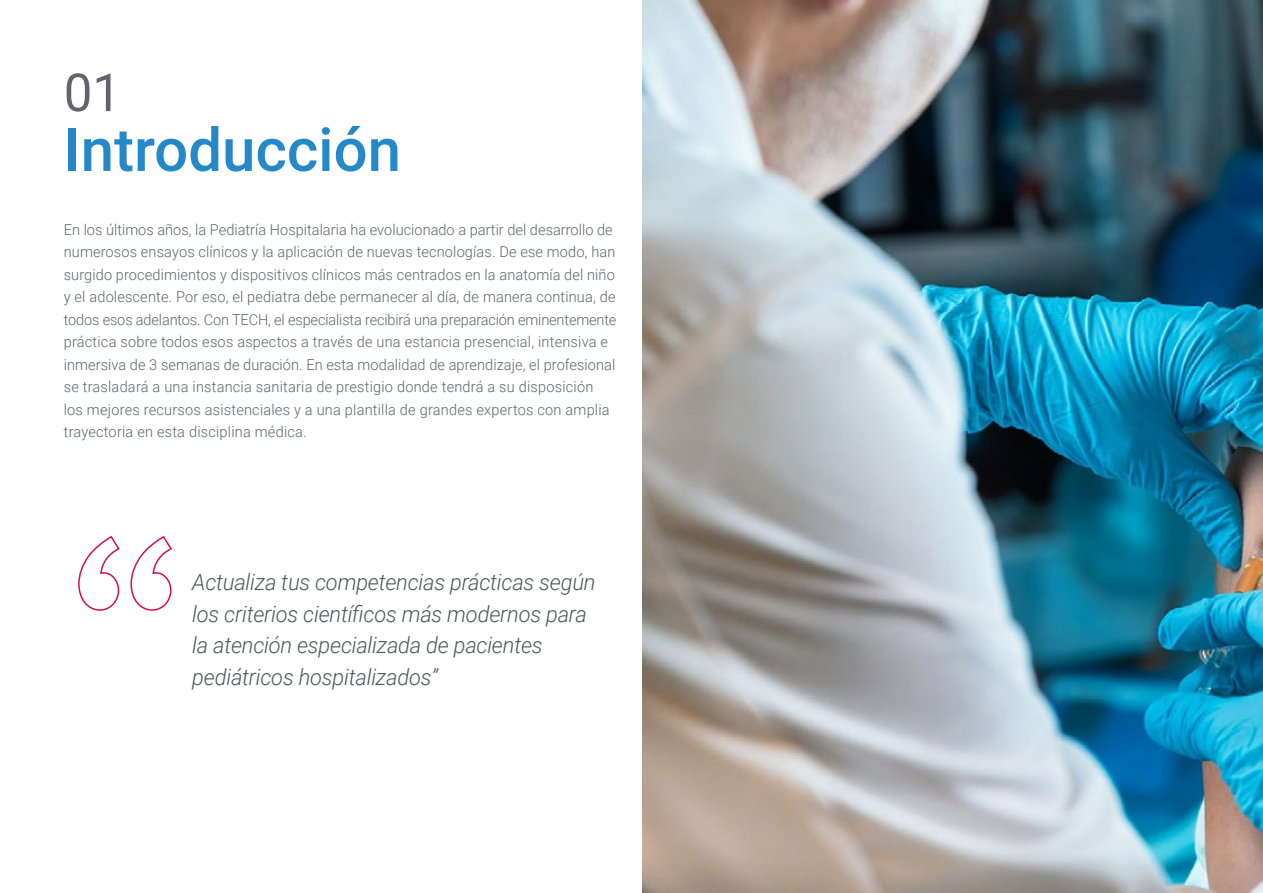
<style>
.page{position:relative;width:1263px;height:893px;background:#fff}
.page>*{position:absolute;margin:0;border:0;box-sizing:border-box;transform-origin:0 0}
.t1{font:500 60px "Roboto";color:#2488c9}
.t2{font:52.5px "Roboto";color:#61646a}
.t3{font:italic 300 22.5px/31.5px "Roboto";letter-spacing:-.01em;color:#52555b}
.t4{font:300 15px/22.5px "Roboto";letter-spacing:.01em;color:#61646a}
</style>
<div class="page">
<svg style="left:78px;top:535px;width:94px;height:76px"></svg>
<img style="left:642px;top:0;width:621px;height:893px">
<h2 class="t2" style="left:64px;top:56px;width:59px">01</h2>
<h1 class="t1" style="left:64px;top:108px;width:339px">Introducción</h1>
<p class="t4" style="left:64px;top:217px;width:554px">En los últimos años, la Pediatría Hospitalaria ha evolucionado a partir del desarrollo de numerosos ensayos clínicos y la aplicación de nuevas tecnologías. De ese modo, han surgido procedimientos y dispositivos clínicos más centrados en la anatomía del niño y el adolescente. Por eso, el pediatra debe permanecer al día, de manera continua, de todos esos adelantos. Con TECH, el especialista recibirá una preparación eminentemente práctica sobre todos esos aspectos a través de una estancia presencial, intensiva e inmersiva de 3 semanas de duración. En esta modalidad de aprendizaje, el profesional se trasladará a una instancia sanitaria de prestigio donde tendrá a su disposición los mejores recursos asistenciales y a una plantilla de grandes expertos con amplia trayectoria en esta disciplina médica.</p>
<h3 class="t3" style="left:192px;top:566px;width:405px">Actualiza tus competencias prácticas según los criterios científicos más modernos para la atención especializada de pacientes pediátricos hospitalizados”</h3>
</div>
